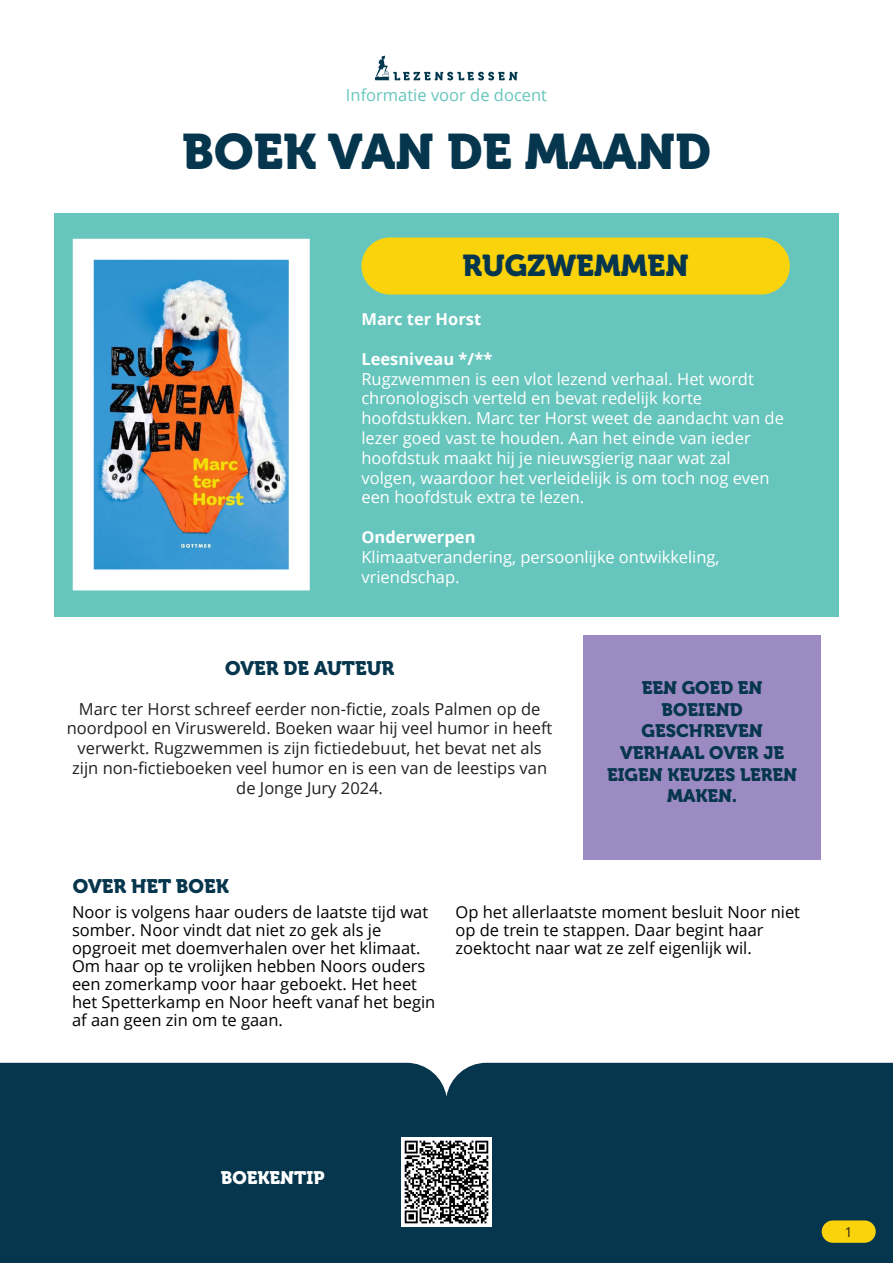
<style>
.page{position:relative;width:893px;height:1263px;background:#fff}
.page>*{position:absolute;margin:0;border:0;box-sizing:border-box;transform-origin:0 0}
.t1{font:49.5px "Museo 900";color:#06364d}
.t2{font:30px "Museo 900";color:#06364d}
.t3{font:19.5px "Museo 900";color:#06364d}
.t4{font:18px/21.6px "Museo 900";color:#06364d;text-align:center}
.t5{font:18px "Museo 900";color:#fff}
.t6{font:16.5px/18px "Open Sans";color:#000001}
.t7{font:16.5px/19.8px "Open Sans";color:#fff}
.t8{font:16.5px/19.8px "Open Sans";color:#231f20;text-align:center}
.t9{font:700 16.5px "Open Sans";color:#fff}
.t10{font:16.5px "Open Sans";color:#66c6bd}
.t11{font:13.5px "Open Sans";color:#231f20}
</style>
<div class="page">
<div style="left:0;top:1063px;width:893px;height:200px;background:#06364d"></div>
<div style="left:822px;top:1220px;width:54px;height:23px;background:#fad30d;border-radius:11px"></div>
<div style="left:54px;top:213px;width:785px;height:404px;background:#66c6bd"></div>
<div style="left:361px;top:237px;width:429px;height:57px;background:#fad30d;border-radius:29px"></div>
<div style="left:583px;top:635px;width:238px;height:225px;background:#9c8bc2"></div>
<img style="left:73px;top:239px;width:237px;height:351px">
<svg style="left:375px;top:56px;width:142px;height:24px"></svg>
<img style="left:402px;top:1137px;width:89px;height:89px">
<p class="t10" style="left:346px;top:88px;width:203px">Informatie voor de docent</p>
<h1 class="t1" style="left:182px;top:132px;width:530px">BOEK VAN DE MAAND</h1>
<h2 class="t2" style="left:463px;top:254px;width:228px">RUGZWEMMEN</h2>
<p class="t9" style="left:361px;top:312px;width:121px">Marc ter Horst</p>
<p class="t9" style="left:361px;top:352px;width:132px">Leesniveau */**</p>
<p class="t7" style="left:361px;top:370px;width:424px">Rugzwemmen is een vlot lezend verhaal. Het wordt chronologisch verteld en bevat redelijk korte hoofdstukken. Marc ter Horst weet de aandacht van de lezer goed vast te houden. Aan het einde van ieder hoofdstuk maakt hij je nieuwsgierig naar wat zal volgen, waardoor het verleidelijk is om toch nog even een hoofdstuk extra te lezen.</p>
<p class="t9" style="left:361px;top:530px;width:116px">Onderwerpen</p>
<p class="t7" style="left:361px;top:548px;width:360px">Klimaatverandering, persoonlijke ontwikkeling, vriendschap.</p>
<p class="t3" style="left:225px;top:660px;width:171px">OVER DE AUTEUR</p>
<p class="t8" style="left:67px;top:700px;width:487px">Marc ter Horst schreef eerder non-fictie, zoals Palmen op de noordpool en Viruswereld. Boeken waar hij veel humor in heeft verwerkt. Rugzwemmen is zijn fictiedebuut, het bevat net als zijn non-fictieboeken veel humor en is een van de leestips van de Jonge Jury 2024.</p>
<p class="t3" style="left:73px;top:878px;width:158px">OVER HET BOEK</p>
<p class="t4" style="left:607px;top:679px;width:192px">EEN GOED EN<br>BOEIEND<br>GESCHREVEN<br>VERHAAL OVER JE<br>EIGEN KEUZES LEREN<br>MAKEN.</p>
<p class="t6" style="left:72px;top:905px;width:365px">Noor is volgens haar ouders de laatste tijd wat somber. Noor vindt dat niet zo gek als je opgroeit met doemverhalen over het klimaat.<br>Om haar op te vrolijken hebben Noors ouders een zomerkamp voor haar geboekt. Het heet het Spetterkamp en Noor heeft vanaf het begin af aan geen zin om te gaan.</p>
<p class="t6" style="left:455px;top:905px;width:346px">Op het allerlaatste moment besluit Noor niet op de trein te stappen. Daar begint haar zoektocht naar wat ze zelf eigenlijk wil.</p>
<p class="t5" style="left:221px;top:1170px;width:105px">BOEKENTIP</p>
<p class="t11" style="left:845px;top:1226px;width:9px">1</p>
</div>
